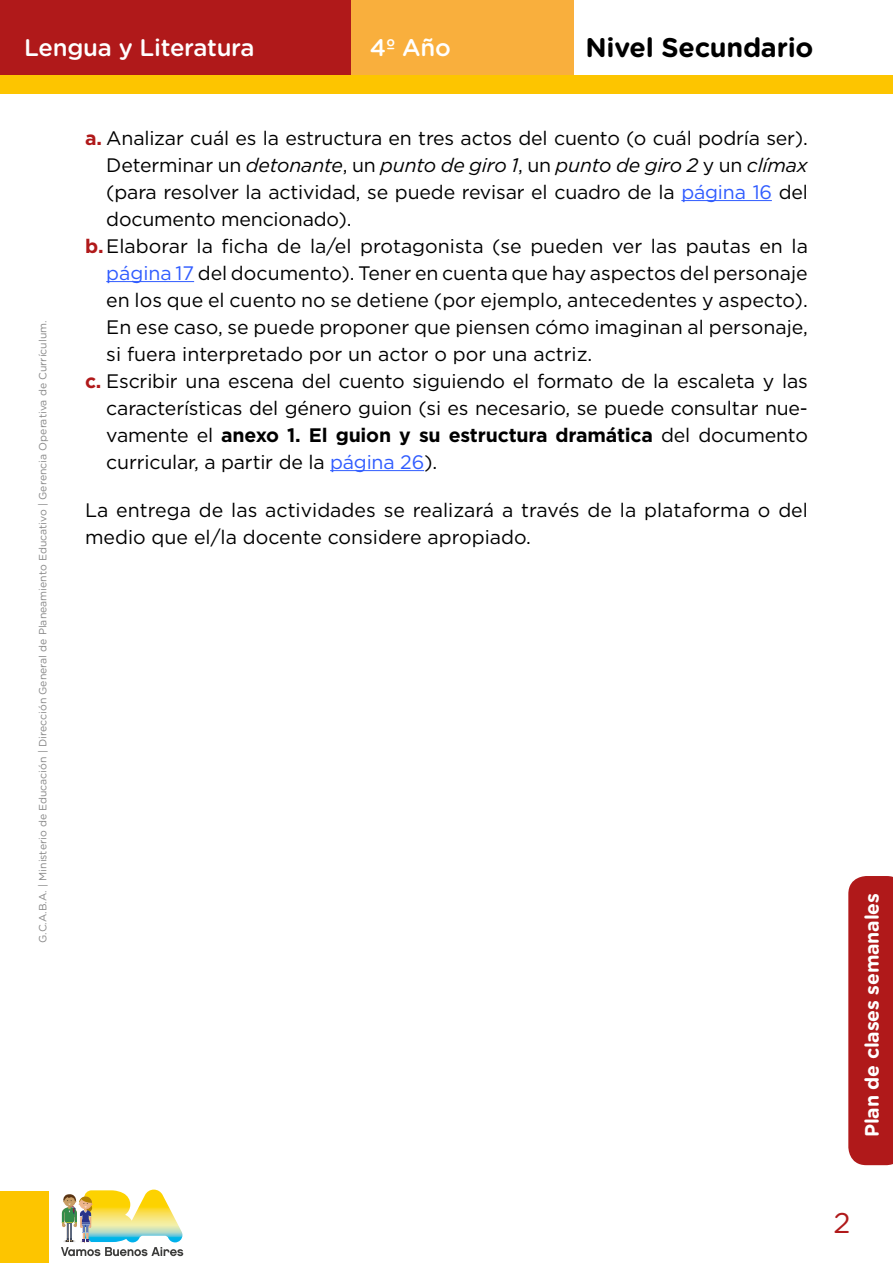
<style>
.page{position:relative;width:893px;height:1263px;background:#fff}
.page>*{position:absolute;margin:0;border:0;box-sizing:border-box;transform-origin:0 0}
.t1{font:28.5px "Gotham Rounded";color:#b0191a}
.t2{font:700 27px "Gotham Rounded";letter-spacing:-.01em;color:#000}
.t3{font:500 24px "Gotham Rounded";letter-spacing:-.01em;color:#fff}
.t4{font:19.5px/27px "Gotham";letter-spacing:-.01em;color:#000}
.t5{font:italic 19.5px "Gotham";letter-spacing:-.01em;color:#000}
.t6{font:700 19.5px "Gotham";letter-spacing:-.01em;color:#000}
.t7{font:700 19.5px "Gotham Rounded";letter-spacing:-.01em;color:#fff}
.t8{font:10.5px "Gotham Rounded";color:#878787}
.s1{font-weight:700;color:#b0191a}
.s2{font-style:normal}
.s3{color:#305cff}
.s4{font-weight:400}
</style>
<div class="page">
<div style="left:0;top:0;width:351px;height:78px;background:#b0191a"></div>
<div style="left:351px;top:0;width:223px;height:78px;background:#f9af3d"></div>
<div style="left:0;top:1191px;width:48px;height:72px;background:#fdc500"></div>
<div style="left:0;top:75px;width:893px;height:19px;background:#fdc500"></div>
<svg style="left:848px;top:876px;width:45px;height:289px;background:#b22021"></svg>
<svg style="left:61px;top:1189px;width:122px;height:67px"></svg>
<hr style="left:681px;top:200px;width:91px;height:1px;background:#305cff">
<hr style="left:106px;top:281px;width:88px;height:1px;background:#305cff">
<hr style="left:330px;top:470px;width:94px;height:1px;background:#305cff">
<p class="t3" style="left:24px;top:31px;width:232px">Lengua y Literatura</p>
<p class="t3" style="left:370px;top:31px;width:82px">4º Año</p>
<h2 class="t2" style="left:585px;top:28px;width:230px">Nivel Secundario</h2>
<p class="t8" style="left:36px;top:943px;width:624px;rotate:-90deg">G.C.A.B.A. | Ministerio de Educación | Dirección General de Planeamiento Educativo | Gerencia Operativa de Currículum.</p>
<p class="t4" style="left:85px;top:124px;width:724px"><span class="s1">a.</span> Analizar cuál es la estructura en tres actos del cuento (o cuál podría ser).</p>
<p class="t5" style="left:106px;top:152px;width:703px"><span class="s2">Determinar un</span> detonante<span class="s2">, un</span> punto de giro 1<span class="s2">, un</span> punto de giro 2 <span class="s2">y un</span> clímax</p>
<p class="t4" style="left:106px;top:178px;width:703px">(para resolver la actividad, se puede revisar el cuadro de la <span class="s3">página 16</span> del</p>
<p class="t4" style="left:106px;top:205px;width:247px">documento mencionado).</p>
<p class="t4" style="left:85px;top:232px;width:724px"><span class="s1">b.</span>Elaborar la ficha de la/el protagonista (se pueden ver las pautas en la</p>
<p class="t4" style="left:106px;top:259px;width:703px"><span class="s3">página 17</span> del documento). Tener en cuenta que hay aspectos del personaje</p>
<p class="t4" style="left:106px;top:286px;width:703px">en los que el cuento no se detiene (por ejemplo, antecedentes y aspecto).</p>
<p class="t4" style="left:106px;top:313px;width:703px">En ese caso, se puede proponer que piensen cómo imaginan al personaje,</p>
<p class="t4" style="left:106px;top:340px;width:488px">si fuera interpretado por un actor o por una actriz.</p>
<p class="t4" style="left:85px;top:367px;width:724px"><span class="s1">c.</span> Escribir una escena del cuento siguiendo el formato de la escaleta y las</p>
<p class="t4" style="left:106px;top:394px;width:703px">características del género guion (si es necesario, se puede consultar nue-</p>
<p class="t6" style="left:106px;top:422px;width:703px"><span class="s4">vamente el</span> anexo 1. El guion y su estructura dramática <span class="s4">del documento</span></p>
<p class="t4" style="left:106px;top:448px;width:332px">curricular, a partir de la <span class="s3">página 26</span>).</p>
<p class="t4" style="left:85px;top:496px;width:724px">La entrega de las actividades se realizará a través de la plataforma o del medio que el/la docente considere apropiado.</p>
<p class="t7" style="left:858px;top:1137px;width:246px;rotate:-90deg">Plan de clases semanales</p>
<h1 class="t1" style="left:833px;top:1203px;width:19px">2</h1>
</div>
